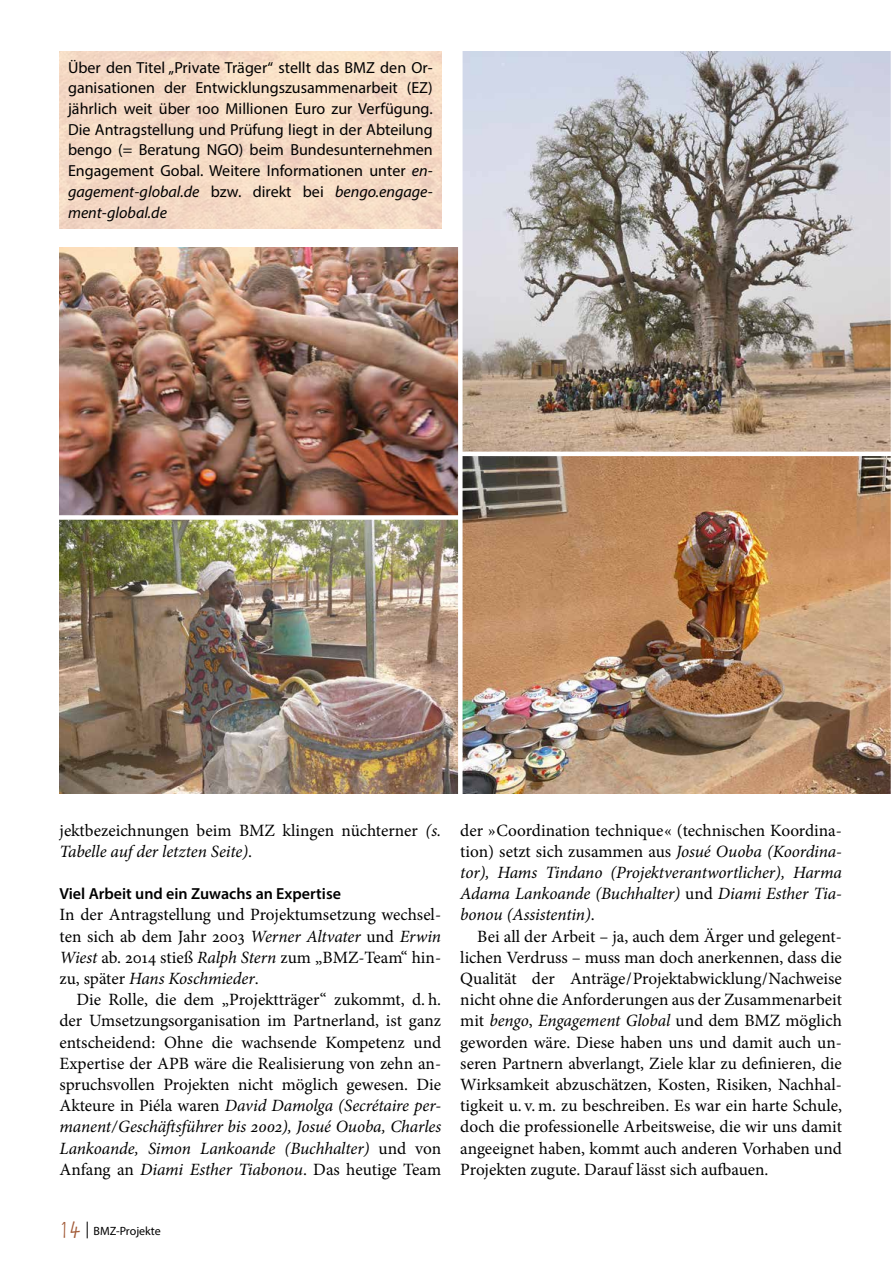
<style>
.page{position:relative;width:893px;height:1263px;background:#fff}
.page>*{position:absolute;margin:0;border:0;box-sizing:border-box;transform-origin:0 0}
.t1{font:19.5px "Assegai";color:#a25a37}
.t2{font:17.25px/21.1px "Minion Pro";color:#000;text-align:justify}
.t3{font:italic 17.25px/21.1px "Minion Pro";letter-spacing:-.01em;color:#000;text-align:justify}
.t4{font:16.05px/20.7px "Myriad Pro";color:#000;text-align:justify}
.t5{font:600 16.05px "Myriad Pro";color:#000}
.t6{font:12px "Myriad Pro";color:#000}
.s1{font-style:italic}
.s2{font-style:normal}
</style>
<div class="page">
<img style="left:60px;top:51px;width:381px;height:177px">
<img style="left:463px;top:51px;width:428px;height:742px">
<svg style="left:87px;top:1221px;width:1px;height:17px"></svg>
<img style="left:60px;top:247px;width:398px;height:546px">
<div style="left:58px;top:515px;width:402px;height:5px;background:#fff"></div>
<hr style="left:460px;top:452px;width:433px;height:4px;background:#fff">
<p class="t4" style="left:68px;top:57px;width:366px">Über den Titel „Private Träger“ stellt das BMZ den Or&shy;ganisationen der Entwicklungszusammenarbeit (EZ) jährlich weit über 100 Millionen Euro zur Verfügung.<br>Die Antragstellung und Prüfung liegt in der Abteilung bengo (= Beratung NGO) beim Bundesunternehmen Engagement Gobal. Weitere Informationen unter <span class="s1">en&shy;gagement-global.de</span> bzw. direkt bei <span class="s1">bengo.engage&shy;ment-global.de</span></p>
<p class="t2" style="left:60px;top:819px;width:383px">jektbezeichnungen beim BMZ klingen nüchterner <span class="s1">(s.<br>Tabelle auf der letzten Seite)</span>.</p>
<p class="t5" style="left:60px;top:883px;width:283px">Viel Arbeit und ein Zuwachs an Expertise</p>
<p class="t2" style="left:60px;top:904px;width:383px">In der Antragstellung und Projektumsetzung wechsel&shy;ten sich ab dem Jahr 2003 <span class="s1">Werner Altvater</span> und <span class="s1">Erwin Wiest</span> ab. 2014 stieß <span class="s1">Ralph Stern</span> zum „BMZ-Team“ hin&shy;zu, später <span class="s1">Hans Koschmieder</span>.</p>
<p class="t2" style="left:60px;top:989px;width:383px;text-indent:17px">Die Rolle, die dem „Projektträger“ zukommt, d. h. der Umsetzungsorganisation im Partnerland, ist ganz entscheidend: Ohne die wachsende Kompetenz und Expertise der APB wäre die Realisierung von zehn an&shy;spruchsvollen Projekten nicht möglich gewesen. Die Akteure in Piéla waren <span class="s1">David Damolga (Secrétaire per&shy;manent/Geschäftsführer bis 2002), Josué Ouoba, Charles Lankoande, Simon Lankoande (Buchhalter)</span> und von Anfang an <span class="s1">Diami Esther Tiabonou</span>. Das heutige Team</p>
<p class="t1" style="left:60px;top:1218px;width:23px">14</p>
<p class="t6" style="left:94px;top:1223px;width:69px">BMZ-Projekte</p>
<p class="t3" style="left:460px;top:819px;width:383px"><span class="s2">der »Coordination technique« (technischen Koordina&shy;tion) setzt sich zusammen aus</span> Josué Ouoba (Koordina&shy;tor), Hams Tindano (Projektverantwortlicher), Harma Adama Lankoande (Buchhalter) <span class="s2">und</span> Diami Esther Tia&shy;bonou (Assistentin)<span class="s2">.</span></p>
<p class="t2" style="left:460px;top:925px;width:383px;text-indent:17px">Bei all der Arbeit – ja, auch dem Ärger und gelegent&shy;lichen Verdruss – muss man doch anerkennen, dass die Qualität der Anträge/Projektabwicklung/Nachweise nicht ohne die Anforderungen aus der Zusammenarbeit mit <span class="s1">bengo</span>, <span class="s1">Engagement Global</span> und dem BMZ möglich geworden wäre. Diese haben uns und damit auch un&shy;seren Partnern abverlangt, Ziele klar zu definieren, die Wirksamkeit abzuschätzen, Kosten, Risiken, Nachhal&shy;tigkeit u. v. m. zu beschreiben. Es war ein harte Schule, doch die professionelle Arbeitsweise, die wir uns damit angeeignet haben, kommt auch anderen Vorhaben und Projekten zugute. Darauf lässt sich aufbauen.</p>
</div>
